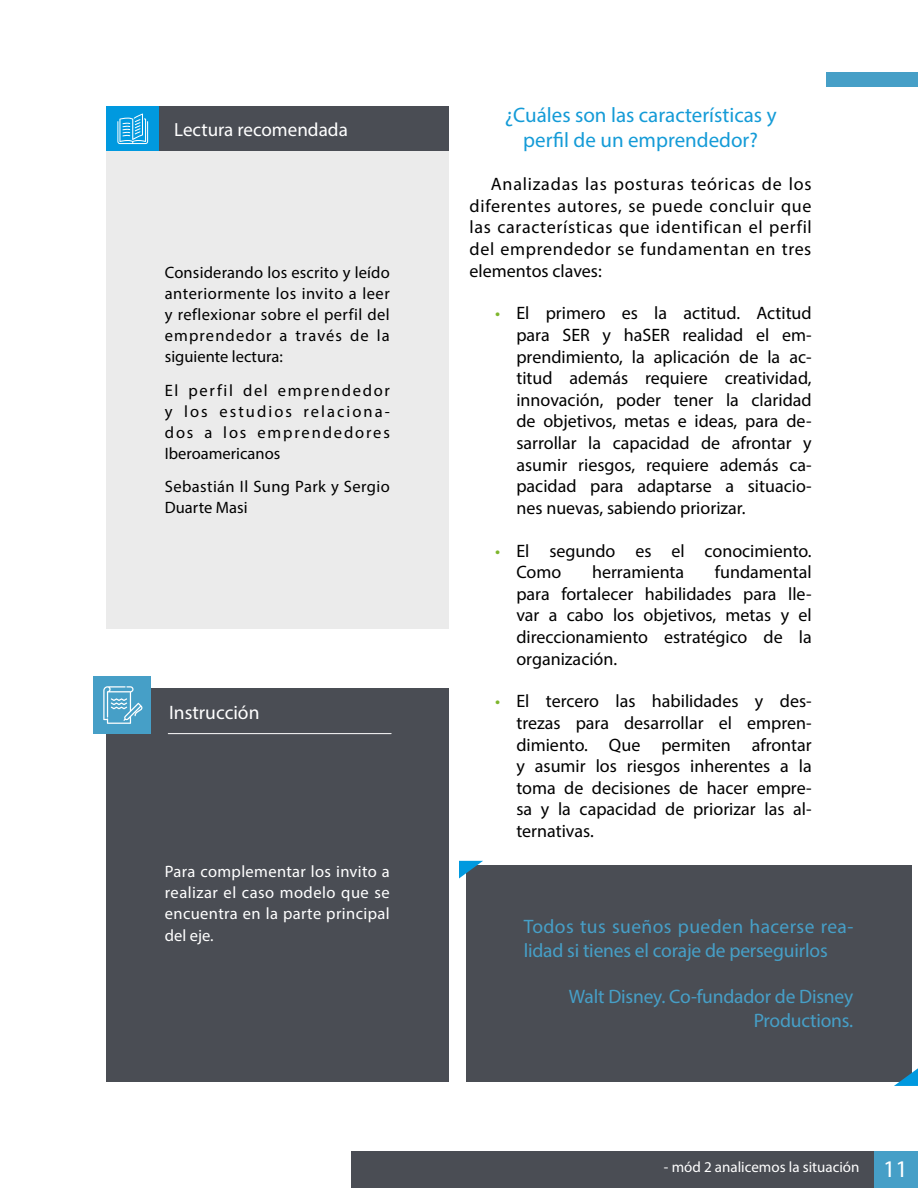
<style>
.page{position:relative;width:918px;height:1188px;background:#fff}
.page>*{position:absolute;margin:0;border:0;box-sizing:border-box;transform-origin:0 0}
.t1{font:21px/25.2px "Myriad Pro";color:#149bd7;text-align:center}
.t2{font:19.5px/24px "Myriad Pro";letter-spacing:-.01em;color:#469fc7}
.t3{font:19.5px "Myriad Pro";color:#fff}
.t4{font:19.05px "Myriad Pro";color:#fff}
.t5{font:18px/21.6px "Myriad Pro";color:#000;text-align:justify}
.t6{font:16.5px/21px "Myriad Pro";letter-spacing:.025em;color:#000;text-align:justify}
.t7{font:16.5px/21px "Myriad Pro";letter-spacing:.025em;color:#fff;text-align:justify}
.t8{font:15px "Myriad Pro";color:#fff}
.s1{color:#7eb62d}
.s2{font-size:24px}
</style>
<div class="page">
<div style="left:826px;top:72px;width:92px;height:15px;background:#469fc7"></div>
<div style="left:873px;top:1151px;width:45px;height:37px;background:#469fc7"></div>
<div style="left:351px;top:1151px;width:522px;height:37px;background:#4a4d54"></div>
<div style="left:466px;top:865px;width:446px;height:217px;background:#4a4d54"></div>
<svg style="left:459px;top:861px;width:24px;height:17px"></svg>
<svg style="left:894px;top:1068px;width:24px;height:18px"></svg>
<div style="left:106px;top:151px;width:342px;height:478px;background:#ebebeb"></div>
<div style="left:159px;top:106px;width:289px;height:45px;background:#4a4d54"></div>
<div style="left:106px;top:106px;width:53px;height:45px;background:#0099df"></div>
<svg style="left:117px;top:114px;width:31px;height:30px"></svg>
<div style="left:106px;top:688px;width:342px;height:394px;background:#4a4d54"></div>
<div style="left:93px;top:676px;width:57px;height:58px;background:#469fc7"></div>
<hr style="left:168px;top:733px;width:223px;height:1px;background:#fff">
<svg style="left:103px;top:686px;width:40px;height:38px"></svg>
<p class="t4" style="left:174px;top:117px;width:175px">Lectura recomendada</p>
<p class="t6" style="left:165px;top:262px;width:227px">Considerando los escrito y leído anteriormente los invito a leer y reflexionar sobre el perfil del emprendedor a través de la siguiente lectura:</p>
<p class="t6" style="left:165px;top:379px;width:227px">El perfil del emprendedor y los estudios relaciona&shy;dos a los emprendedores Iberoamericanos</p>
<p class="t6" style="left:165px;top:476px;width:226px">Sebastián Il Sung Park y Sergio<br>Duarte Masi</p>
<p class="t3" style="left:169px;top:700px;width:92px">Instrucción</p>
<p class="t7" style="left:165px;top:861px;width:227px">Para complementar los invito a realizar el caso modelo que se encuentra en la parte principal del eje.</p>
<p class="t1" style="left:505px;top:102px;width:273px">¿Cuáles son las características y perfil de un emprendedor?</p>
<p class="t5" style="left:470px;top:173px;width:344px;text-indent:21px">Analizadas las posturas teóricas de los diferentes autores, se puede concluir que las características que identifican el perfil del emprendedor se fundamentan en tres elementos claves:</p>
<p class="t5" style="left:516px;top:302px;width:297px;text-indent:-21px"><span class="s1">•</span> El primero es la actitud. Actitud para SER y haSER realidad el em&shy;prendimiento, la aplicación de la ac&shy;titud además requiere creatividad, innovación, poder tener la claridad de objetivos, metas e ideas, para de&shy;sarrollar la capacidad de afrontar y asumir riesgos, requiere además ca&shy;pacidad para adaptarse a situacio&shy;nes nuevas, sabiendo priorizar.</p>
<p class="t5" style="left:516px;top:540px;width:295px;text-indent:-21px"><span class="s1">•</span> El segundo es el conocimiento.<br>Como</p>
<p class="t5" style="left:516px;top:561px;width:297px;text-indent:198px">fundamental para fortalecer habilidades para lle&shy;var a cabo los objetivos, metas y el direccionamiento estratégico de la organización.</p>
<p class="t5" style="left:516px;top:690px;width:297px;text-indent:-21px"><span class="s1">•</span> El tercero las habilidades y des&shy;trezas para desarrollar el empren&shy;dimiento.</p>
<p class="t5" style="left:592px;top:561px;width:94px">herramienta</p>
<p class="t5" style="left:516px;top:734px;width:297px;text-indent:93px">Que permiten afrontar y asumir los riesgos inherentes a la toma de decisiones de hacer empre&shy;sa y la capacidad de priorizar las al&shy;ternativas.</p>
<p class="t2" style="left:524px;top:915px;width:331px">Todos tus sueños pueden hacerse rea&shy;lidad si tienes el coraje de perseguirlos</p>
<p class="t2" style="left:569px;top:984px;width:286px;text-align:right">Walt Disney. Co-fundador de Disney<br>Productions.</p>
<p class="t8" style="left:664px;top:1158px;width:245px">- mód 2 analicemos la situación <span class="s2">11</span></p>
</div>
